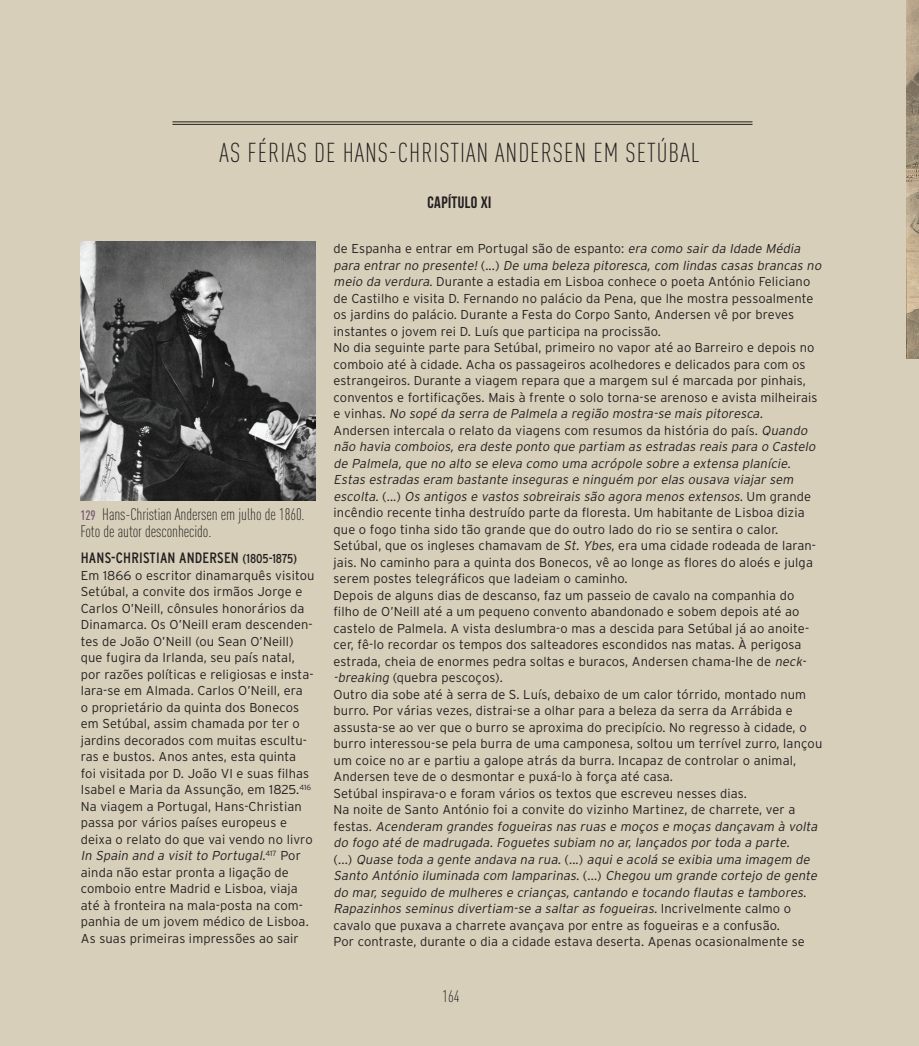
<style>
.page{position:relative;width:919px;height:1046px;background:#fff}
.page>*{position:absolute;margin:0;border:0;box-sizing:border-box;transform-origin:0 0}
.t1{font:300 condensed 27px "DINOT";letter-spacing:.035em;color:#231f20}
.img-credito{font:300 condensed 16.5px/17.2px "DINOT";letter-spacing:-.005em;color:#231f20}
.bebas10{font:16.5px "Bebas Neue";letter-spacing:.025em;color:#231f20}
.interstate{font:condensed 15px "Interstate";letter-spacing:.01em;color:#231f20}
.interstate-2{font:300 12.9px/16.5px "Interstate";letter-spacing:.01em;color:#231f20}
.interstate-3{font:italic 300 12.9px/16.5px "Interstate";color:#231f20}
.s1{font-weight:500;font-size:13.5px;color:#6f5675}
.s2{font-size:12.9px}
.s3{font-style:italic}
.s4{font-style:normal}
</style>
<div class="page">
<div style="left:0;top:0;width:906px;height:1046px;background:#d7cfba"></div>
<div style="left:906px;top:0;width:12px;height:1046px;background:#d7cfba"></div>
<img style="left:80px;top:241px;width:235px;height:259px">
<hr style="left:172px;top:122px;width:580px;height:1px;background:#231f20">
<hr style="left:172px;top:124px;width:580px;height:1px;background:#231f20">
<img style="left:906px;top:0;width:12px;height:359px">
<p class="t1" style="left:219px;top:137px;width:481px">AS FÉRIAS DE HANS-CHRISTIAN ANDERSEN EM SETÚBAL</p>
<p class="bebas10" style="left:427px;top:193px;width:65px">CAPÍTULO XI</p>
<p class="img-credito" style="left:80px;top:505px;width:226px"><span class="s1">129</span> Hans-Christian Andersen em julho de 1860.<br>Foto de autor desconhecido.</p>
<p class="interstate" style="left:81px;top:550px;width:218px">HANS-CHRISTIAN ANDERSEN <span class="s2">(1805-1875)</span></p>
<p class="interstate-2" style="left:81px;top:567px;width:235px">Em 1866 o escritor dinamarquês visitou Setúbal, a convite dos irmãos Jorge e Carlos O’Neill, cônsules honorários da Dinamarca. Os O’Neill eram descenden&shy;tes de João O’Neill (ou Sean O’Neill) que fugira da Irlanda, seu país natal, por razões políticas e religiosas e insta&shy;lara-se em Almada. Carlos O’Neill, era<br>o proprietário da quinta dos Bonecos em Setúbal, assim chamada por ter o jardins decorados com muitas escultu&shy;ras e bustos. Anos antes, esta quinta foi visitada por D. João VI e suas filhas Isabel e Maria da Assunção, em 1825.<sup>416</sup></p>
<p class="interstate-2" style="left:81px;top:798px;width:233px">Na viagem a Portugal, Hans-Christian passa por vários países europeus e deixa o relato do que vai vendo no livro <span class="s3">In Spain and a visit to Portugal</span>. <sup>41</sup> <sup>7</sup> P o r ainda não estar pronta a ligação de comboio entre Madrid e Lisboa, viaja até à fronteira na mala-posta na com&shy;panhia de um jovem médico de Lisboa.</p>
<p class="interstate-2" style="left:81px;top:930px;width:219px">As suas primeiras impressões ao sair</p>
<p class="interstate-2" style="left:333px;top:240px;width:491px">de Espanha e entrar em Portugal são de espanto: <span class="s3">era como sair da Idade Média para entrar no presente!</span> ( . . . ) <span class="s3">De uma beleza pitoresca, com lindas casas brancas no meio da verdura</span>. Durante a estadia em Lisboa conhece o poeta António Feliciano de Castilho e visita D. Fernando no palácio da Pena, que lhe mostra pessoalmente os jardins do palácio. Durante a Festa do Corpo Santo, Andersen vê por breves instantes o jovem rei D. Luís que participa na procissão.</p>
<p class="interstate-2" style="left:333px;top:339px;width:485px">No dia seguinte parte para Setúbal, primeiro no vapor até ao Barreiro e depois no comboio até à cidade. Acha os passageiros acolhedores e delicados para com os estrangeiros. Durante a viagem repara que a margem sul é marcada por pinhais, conventos e fortificações. Mais à frente o solo torna-se arenoso e avista milheirais e v i n h a s . <span class="s3">No sopé da serra de Palmela a região mostra-se mais pitoresca.</span></p>
<p class="interstate-3" style="left:333px;top:422px;width:486px"><span class="s4">Andersen intercala o relato da viagens com resumos da história do país.</span> Quando não havia comboios, era deste ponto que partiam as estradas reais para o Castelo de Palmela, que no alto se eleva como uma acrópole sobre a extensa planície.<br>Estas estradas eram bastante inseguras e ninguém por elas ousava viajar sem escolta. <span class="s4">( . . . )</span> Os antigos e vastos sobreirais são agora menos extensos. <span class="s4">U m g r a n d e incêndio recente tinha destruído parte da floresta. Um habitante de Lisboa dizia que o fogo tinha sido tão grande que do outro lado do rio se sentira o calor.</span></p>
<p class="interstate-2" style="left:333px;top:537px;width:484px">Setúbal, que os ingleses chamavam de <span class="s3">St. Ybes</span>, era uma cidade rodeada de laran&shy;jais. No caminho para a quinta dos Bonecos, vê ao longe as flores do aloés e julga serem postes telegráficos que ladeiam o caminho.</p>
<p class="interstate-2" style="left:333px;top:587px;width:477px">Depois de alguns dias de descanso, faz um passeio de cavalo na companhia do filho de O’Neill até a um pequeno convento abandonado e sobem depois até ao castelo de Palmela. A vista deslumbra-o mas a descida para Setúbal já ao anoite&shy;cer, fê-lo recordar os tempos dos salteadores escondidos nas matas. À perigosa estrada, cheia de enormes pedra soltas e buracos, Andersen chama-lhe de <span class="s3">neck--breaking</span> (quebra pescoços).</p>
<p class="interstate-2" style="left:333px;top:686px;width:490px">Outro dia sobe até à serra de S. Luís, debaixo de um calor tórrido, montado num burro. Por várias vezes, distrai-se a olhar para a beleza da serra da Arrábida e assusta-se ao ver que o burro se aproxima do precipício. No regresso à cidade, o burro interessou-se pela burra de uma camponesa, soltou um terrível zurro, lançou um coice no ar e partiu a galope atrás da burra. Incapaz de controlar o animal, Andersen teve de o desmontar e puxá-lo à força até casa.</p>
<p class="interstate-2" style="left:333px;top:785px;width:415px">Setúbal inspirava-o e foram vários os textos que escreveu nesses dias.</p>
<p class="interstate-3" style="left:333px;top:801px;width:488px"><span class="s4">Na noite de Santo António foi a convite do vizinho Martinez, de charrete, ver a<br>f e s t a s .</span> Acenderam grandes fogueiras nas ruas e moços e moças dançavam à volta do fogo até de madrugada. Foguetes subiam no ar, lançados por toda a parte.<br><span class="s4">( . . . )</span> Quase toda a gente andava na rua. <span class="s4">( . . . )</span> aqui e acolá se exibia uma imagem de Santo António iluminada com lamparinas. <span class="s4">( . . . )</span> Chegou um grande cortejo de gente do mar, seguido de mulheres e crianças, cantando e tocando flautas e tambores.<br>Rapazinhos seminus divertiam-se a saltar as fogueiras. <span class="s4">I n c r i v e l m e n t e c a l m o o cavalo que puxava a charrete avançava por entre as fogueiras e a confusão.</span></p>
<p class="interstate-2" style="left:333px;top:933px;width:472px">Por contraste, durante o dia a cidade estava deserta. Apenas ocasionalmente se</p>
<p class="img-credito" style="left:442px;top:988px;width:19px">164</p>
</div>
